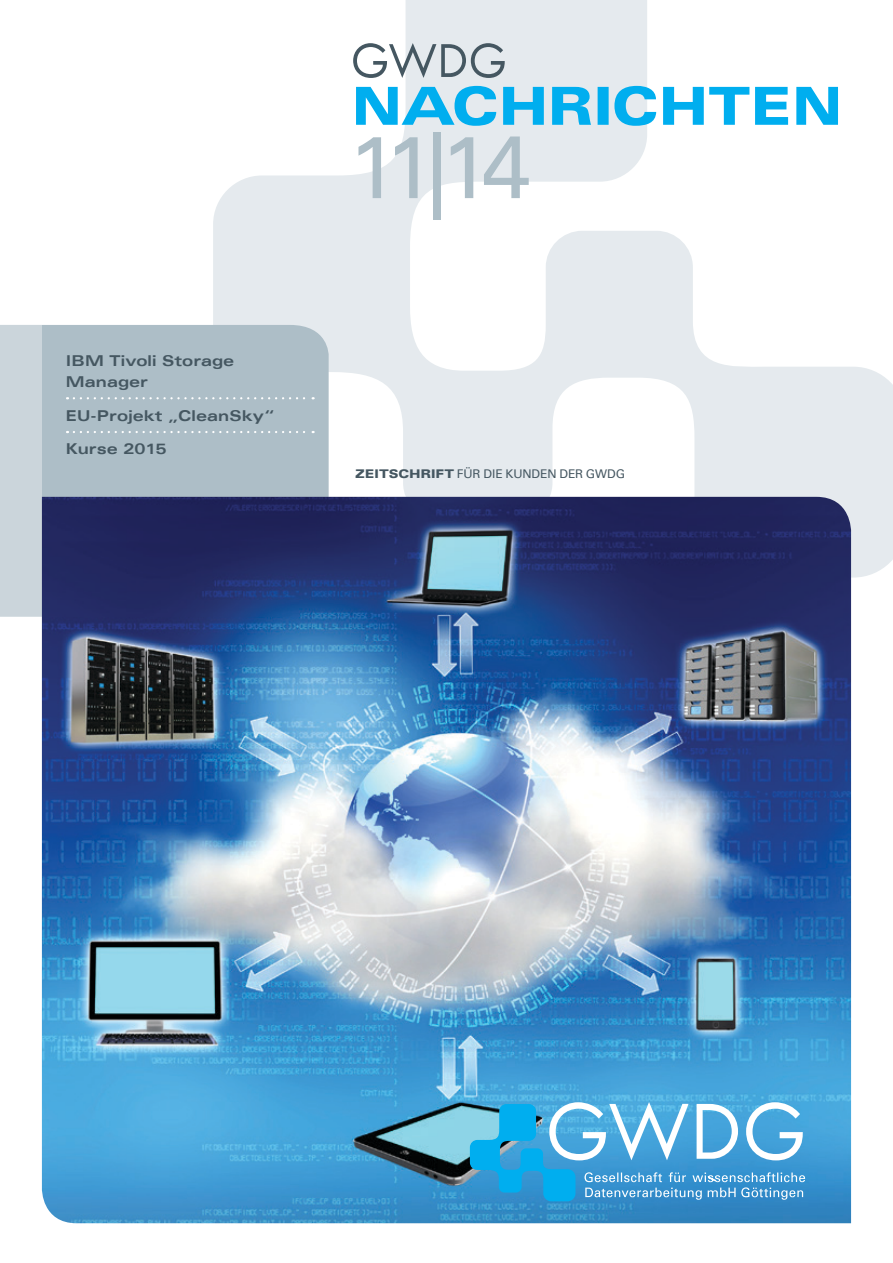
<style>
.page{position:relative;width:893px;height:1263px;background:#fff}
.page>*{position:absolute;margin:0;border:0;box-sizing:border-box;transform-origin:0 0}
.t1{font:87.9px "Univers Com 55 Roman";color:#adbec7}
.t2{font:15px/21px "Univers Com 63 Bold Ext";color:#455761}
.t3{font:12px "Univers Com 55 Roman";letter-spacing:-.005em;color:#455761}
.s1{font-family:"Univers Com 73 Black Ext"}
</style>
<div class="page">
<svg style="left:213px;top:0;width:680px;height:578px"></svg>
<div style="left:42px;top:325px;width:287px;height:172px;background:#adbec7"></div>
<div style="left:0;top:325px;width:42px;height:292px;background:#cbd5db"></div>
<svg style="left:74px;top:397px;width:240px;height:2px"></svg>
<svg style="left:74px;top:431px;width:240px;height:2px"></svg>
<img style="left:42px;top:497px;width:809px;height:726px">
<svg style="left:353px;top:43px;width:152px;height:35px"></svg>
<svg style="left:356px;top:86px;width:482px;height:40px"></svg>
<svg style="left:470px;top:1102px;width:335px;height:99px;background:#57aede"></svg>
<p class="t2" style="left:66px;top:350px;width:170px">IBM Tivoli Storage<br>Manager</p>
<p class="t2" style="left:66px;top:405px;width:210px">EU-Projekt „CleanSky“</p>
<p class="t2" style="left:66px;top:438px;width:102px">Kurse 2015</p>
<h1 class="t1" style="left:349px;top:114px;width:183px">11|14</h1>
<p class="t3" style="left:355px;top:466px;width:271px"><span class="s1">ZEITSCHRIFT</span> FÜR DIE KUNDEN DER GWDG</p>
</div>
